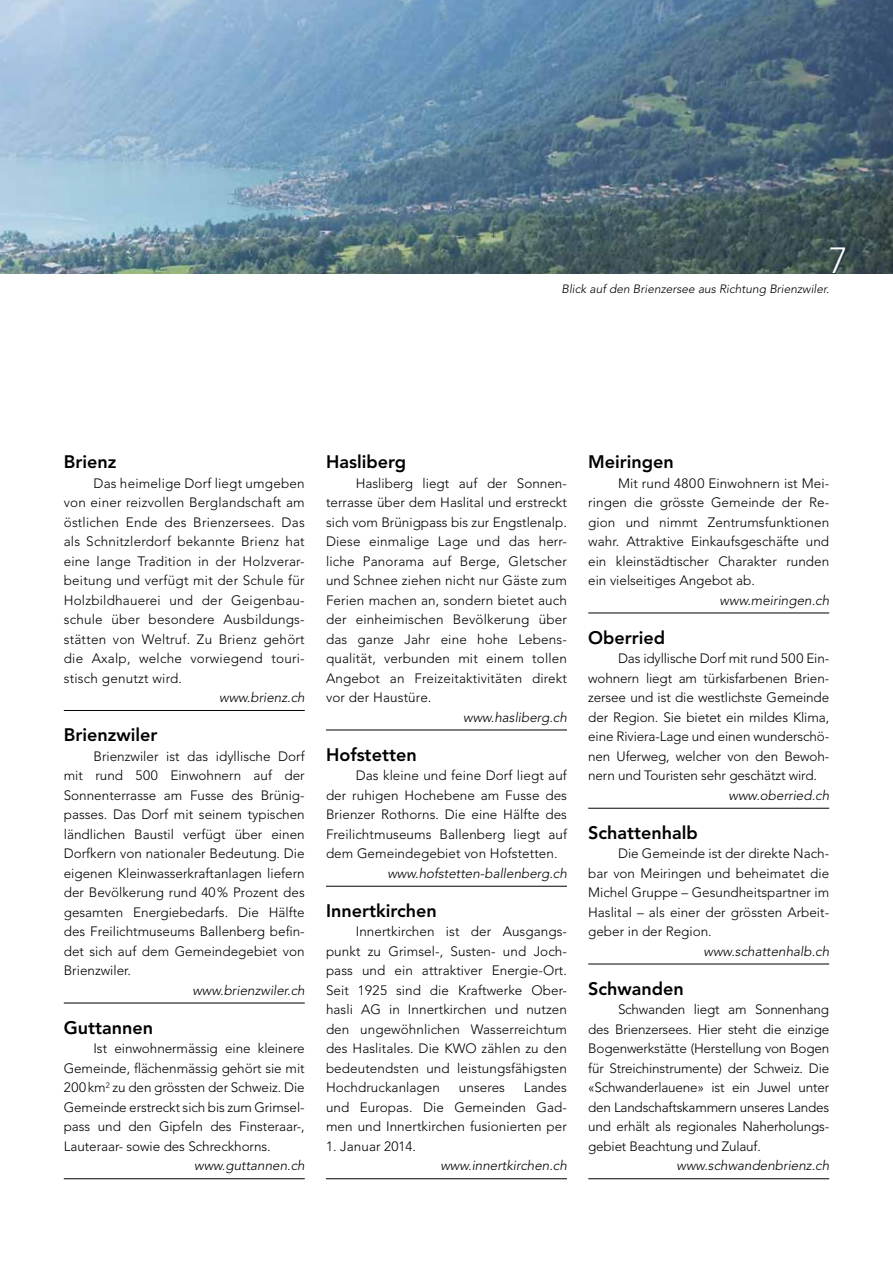
<style>
.page{position:relative;width:893px;height:1263px;background:#fff}
.page>*{position:absolute;margin:0;border:0;box-sizing:border-box;transform-origin:0 0}
.t1{font:300 36.15px "Avenir LT Std";color:#fff}
.t2{font:800 18px "Avenir LT Std";color:#000}
.t3{font:300 13.5px/19.5px "Avenir LT Std";color:#000;text-align:justify}
.t4{font:italic 300 13.5px "Avenir LT Std";color:#000}
.t5{font:italic 300 12px "Avenir LT Std";color:#000}
</style>
<div class="page">
<img style="left:0;top:0;width:893px;height:273px">
<hr style="left:64px;top:710px;width:241px;height:1px;background:#000">
<hr style="left:64px;top:1003px;width:241px;height:1px;background:#000">
<hr style="left:64px;top:1178px;width:241px;height:1px;background:#000">
<hr style="left:326px;top:730px;width:241px;height:1px;background:#000">
<hr style="left:588px;top:613px;width:241px;height:1px;background:#000">
<hr style="left:588px;top:808px;width:241px;height:1px;background:#000">
<hr style="left:588px;top:964px;width:241px;height:1px;background:#000">
<hr style="left:588px;top:1178px;width:241px;height:1px;background:#000">
<hr style="left:326px;top:886px;width:241px;height:1px;background:#000">
<hr style="left:326px;top:1178px;width:241px;height:1px;background:#000">
<h1 class="t1" style="left:829px;top:239px;width:20px">7</h1>
<p class="t5" style="left:562px;top:281px;width:269px">Blick auf den Brienzersee aus Richtung Brienzwiler.</p>
<h2 class="t2" style="left:64px;top:451px;width:54px">Brienz</h2>
<p class="t3" style="left:64px;top:473px;width:242px;text-indent:30px">Das heimelige Dorf liegt umgeben von einer reizvollen Berglandschaft am östlichen Ende des Brienzersees. Das als Schnitzlerdorf bekannte Brienz hat eine lange Tradition in der Holzverar&shy;beitung und verfügt mit der Schule für Holzbildhauerei und der Geigenbau&shy;schule über besondere Ausbildungs&shy;stätten von Weltruf. Zu Brienz gehört die Axalp, welche vorwiegend touri&shy;stisch genutzt wird.</p>
<p class="t4" style="left:219px;top:689px;width:87px">www.brienz.ch</p>
<h2 class="t2" style="left:64px;top:724px;width:95px">Brienzwiler</h2>
<p class="t3" style="left:64px;top:746px;width:242px;text-indent:30px">Brienzwiler ist das idyllische Dorf mit rund 500 Einwohnern auf der Sonnenterrasse am Fusse des Brünig&shy;passes. Das Dorf mit seinem typischen ländlichen Baustil verfügt über einen Dorfkern von nationaler Bedeutung. Die eigenen Kleinwasserkraftanlagen liefern der Bevölkerung rund 40% Prozent des gesamten Energiebedarfs. Die Hälfte des Freilichtmuseums Ballenberg befin&shy;det sich auf dem Gemeindegebiet von Brienzwiler.</p>
<p class="t4" style="left:192px;top:982px;width:114px">www.brienzwiler.ch</p>
<h2 class="t2" style="left:64px;top:1017px;width:91px">Guttannen</h2>
<p class="t3" style="left:64px;top:1039px;width:242px;text-indent:30px">Ist einwohnermässig eine kleinere Gemeinde, flächenmässig gehört sie mit 200km<sup>2</sup> zu den grössten der Schweiz. Die Gemeinde erstreckt sich bis zum Grimsel&shy;pass und den Gipfeln des Finsteraar-, Lauteraar- sowie des Schreckhorns.</p>
<p class="t4" style="left:194px;top:1157px;width:112px">www.guttannen.ch</p>
<h2 class="t2" style="left:326px;top:451px;width:82px">Hasliberg</h2>
<p class="t3" style="left:326px;top:473px;width:242px;text-indent:30px">Hasliberg liegt auf der Sonnen&shy;terrasse über dem Haslital und erstreckt sich vom Brünigpass bis zur Engstlenalp.<br>Diese einmalige Lage und das herr&shy;liche Panorama auf Berge, Gletscher und Schnee ziehen nicht nur Gäste zum Ferien machen an, sondern bietet auch der einheimischen Bevölkerung über das ganze Jahr eine hohe Lebens&shy;qualität, verbunden mit einem tollen Angebot an Freizeitaktivitäten direkt vor der Haustüre.</p>
<p class="t4" style="left:463px;top:709px;width:105px">www.hasliberg.ch</p>
<h2 class="t2" style="left:326px;top:744px;width:92px">Hofstetten</h2>
<p class="t3" style="left:326px;top:766px;width:242px;text-indent:30px">Das kleine und feine Dorf liegt auf der ruhigen Hochebene am Fusse des Brienzer Rothorns. Die eine Hälfte des Freilichtmuseums Ballenberg liegt auf dem Gemeindegebiet von Hofstetten.</p>
<p class="t4" style="left:387px;top:865px;width:181px">www.hofstetten-ballenberg.ch</p>
<h2 class="t2" style="left:326px;top:900px;width:112px">Innertkirchen</h2>
<p class="t3" style="left:326px;top:922px;width:242px;text-indent:30px">Innertkirchen ist der Ausgangs&shy;punkt zu Grimsel-, Susten- und Joch&shy;pass und ein attraktiver Energie-Ort.<br>Seit 1925 sind die Kraftwerke Ober&shy;hasli AG in Innertkirchen und nutzen den ungewöhnlichen Wasserreichtum des Haslitales. Die KWO zählen zu den bedeutendsten und leistungsfähigsten Hochdruckanlagen</p>
<p class="t3" style="left:326px;top:1078px;width:242px;text-indent:198px">Landes und Europas. Die Gemeinden Gad&shy;men und Innertkirchen fusionierten per</p>
<p class="t3" style="left:326px;top:1136px;width:92px">1. Januar 2014.</p>
<p class="t4" style="left:440px;top:1157px;width:128px">www.innertkirchen.ch</p>
<p class="t3" style="left:459px;top:1078px;width:48px">unseres</p>
<h2 class="t2" style="left:588px;top:451px;width:87px">Meiringen</h2>
<p class="t3" style="left:588px;top:473px;width:242px;text-indent:30px">Mit rund 4800 Einwohnern ist Mei&shy;ringen die grösste Gemeinde der Re&shy;gion und nimmt Zentrumsfunktionen wahr. Attraktive Einkaufsgeschäfte und ein kleinstädtischer Charakter runden ein vielseitiges Angebot ab.</p>
<p class="t4" style="left:720px;top:592px;width:111px">www.meiringen.ch</p>
<h2 class="t2" style="left:588px;top:627px;width:79px">Oberried</h2>
<p class="t3" style="left:588px;top:649px;width:242px;text-indent:30px">Das idyllische Dorf mit rund 500 Ein&shy;wohnern liegt am türkisfarbenen Brien&shy;zersee und ist die westlichste Gemeinde der Region. Sie bietet ein mildes Klima, eine Riviera-Lage und einen wunderschö&shy;nen Uferweg, welcher von den Bewoh&shy;nern und Touristen sehr geschätzt wird.</p>
<p class="t4" style="left:729px;top:787px;width:102px">www.oberried.ch</p>
<h2 class="t2" style="left:588px;top:822px;width:111px">Schattenhalb</h2>
<p class="t3" style="left:588px;top:844px;width:242px;text-indent:30px">Die Gemeinde ist der direkte Nach&shy;bar von Meiringen und beheimatet die Michel Gruppe – Gesundheitspartner im Haslital – als einer der grössten Arbeit&shy;geber in der Region.</p>
<p class="t4" style="left:704px;top:943px;width:127px">www.schattenhalb.ch</p>
<h2 class="t2" style="left:588px;top:978px;width:97px">Schwanden</h2>
<p class="t3" style="left:588px;top:1000px;width:242px;text-indent:30px">Schwanden liegt am Sonnenhang des Brienzersees. Hier steht die einzige Bogenwerkstätte (Herstellung von Bogen für Streichinstrumente) der Schweiz. Die «Schwanderlauene» ist ein Juwel unter den Landschaftskammern unseres Landes und erhält als regionales Naherholungs&shy;gebiet Beachtung und Zulauf.</p>
<p class="t4" style="left:677px;top:1157px;width:154px">www.schwandenbrienz.ch</p>
</div>
